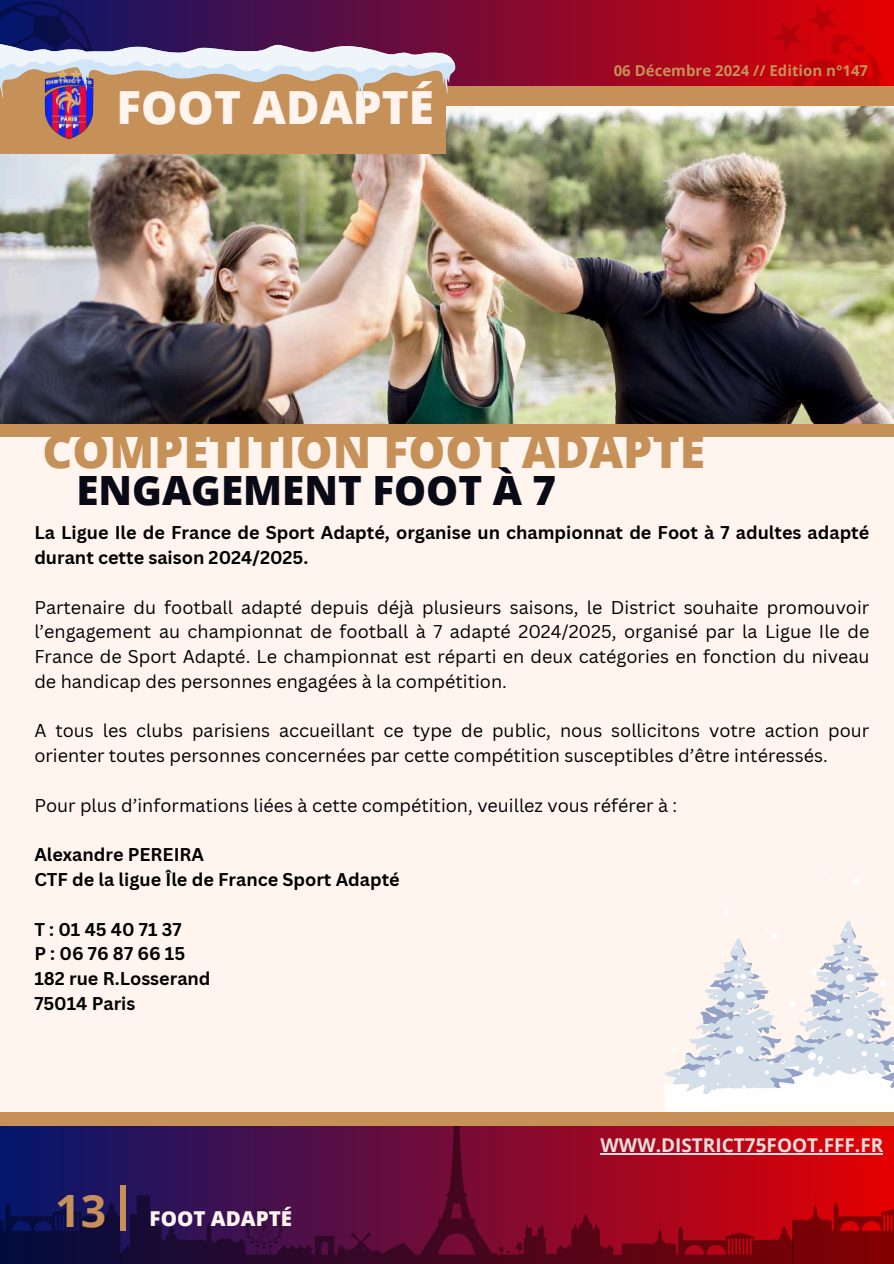
<style>
.page{position:relative;width:894px;height:1264px;background:#fff}
.page>*{position:absolute;margin:0;border:0;box-sizing:border-box;transform-origin:0 0}
.t1{font:800 46.35px "Open Sans";color:#c69158}
.t2{font:800 45.75px "Open Sans";color:#fff5ee}
.t3{font:800 40.35px "Open Sans";color:#0a0916}
.t4{font:800 20.55px "Open Sans";color:#fff5ee}
.t5{font:700 19.05px "Open Sans";color:#e6dede}
.t6{font:18px/24.8px "Canva Sans";color:#000;text-align:justify}
.t7{font:700 18px/24.8px "Canva Sans";color:#000}
.t8{font:700 15px "Open Sans";color:#c69158}
.s1{font-weight:700;font-size:44.55px;color:#c69158}
</style>
<div class="page">
<svg style="left:0;top:0;width:741px;height:87px;background:#980925"></svg>
<img style="left:741px;top:0;width:152px;height:87px">
<div style="left:0;top:87px;width:893px;height:351px;background:#c69158"></div>
<img style="left:0;top:106px;width:893px;height:318px">
<div style="left:0;top:60px;width:445px;height:93px;background:#c69158"></div>
<svg style="left:120px;top:1125px;width:544px;height:138px;background:#5f0d39"></svg>
<svg style="left:0;top:1125px;width:120px;height:138px;background:#0f1357"></svg>
<div style="left:0;top:775px;width:893px;height:350px;background:#c69158"></div>
<div style="left:0;top:438px;width:893px;height:674px;background:#fff5ee"></div>
<img style="left:46px;top:118px;width:47px;height:22px">
<div style="left:120px;top:1184px;width:6px;height:46px;background:#c69158"></div>
<hr style="left:600px;top:1153px;width:283px;height:1px;background:#e6dede">
<svg style="left:0;top:1px;width:455px;height:117px"></svg>
<svg style="left:853px;top:878px;width:6px;height:6px"></svg>
<svg style="left:724px;top:910px;width:5px;height:5px"></svg>
<svg style="left:664px;top:921px;width:229px;height:342px"></svg>
<h2 class="t2" style="left:116px;top:75px;width:319px">FOOT ADAPTÉ</h2>
<p class="t8" style="left:613px;top:60px;width:256px">06 Décembre 2024 // Edition n°147</p>
<h1 class="t1" style="left:42px;top:418px;width:664px">COMPÉTITION FOOT ADAPTÉ</h1>
<h3 class="t3" style="left:76px;top:461px;width:481px">ENGAGEMENT FOOT À 7</h3>
<p class="t7" style="left:34px;top:520px;width:836px">La Ligue Ile de France de Sport Adapté, organise un championnat de Foot à 7 adultes adapté durant cette saison 2024/2025.</p>
<p class="t6" style="left:34px;top:594px;width:836px">Partenaire du football adapté depuis déjà plusieurs saisons, le District souhaite promouvoir l’engagement au championnat de football à 7 adapté 2024/2025, organisé par la Ligue Ile de France de Sport Adapté. Le championnat est réparti en deux catégories en fonction du niveau de handicap des personnes engagées à la compétition.</p>
<p class="t6" style="left:34px;top:718px;width:836px">A tous les clubs parisiens accueillant ce type de public, nous sollicitons votre action pour orienter toutes personnes concernées par cette compétition susceptibles d’être intéressés.</p>
<p class="t6" style="left:34px;top:792px;width:644px">Pour plus d’informations liées à cette compétition, veuillez vous référer à :</p>
<p class="t7" style="left:34px;top:841px;width:367px">Alexandre PEREIRA<br>CTF de la ligue Île de France Sport Adapté</p>
<p class="t7" style="left:34px;top:916px;width:178px">T : 01 45 40 71 37<br>P : 06 76 87 66 15<br>182 rue R.Losserand<br>75014 Paris</p>
<p class="t4" style="left:55px;top:1203px;width:238px"><span class="s1">13</span> FOOT ADAPTÉ</p>
<p class="t5" style="left:600px;top:1131px;width:284px">WWW.DISTRICT75FOOT.FFF.FR</p>
</div>
